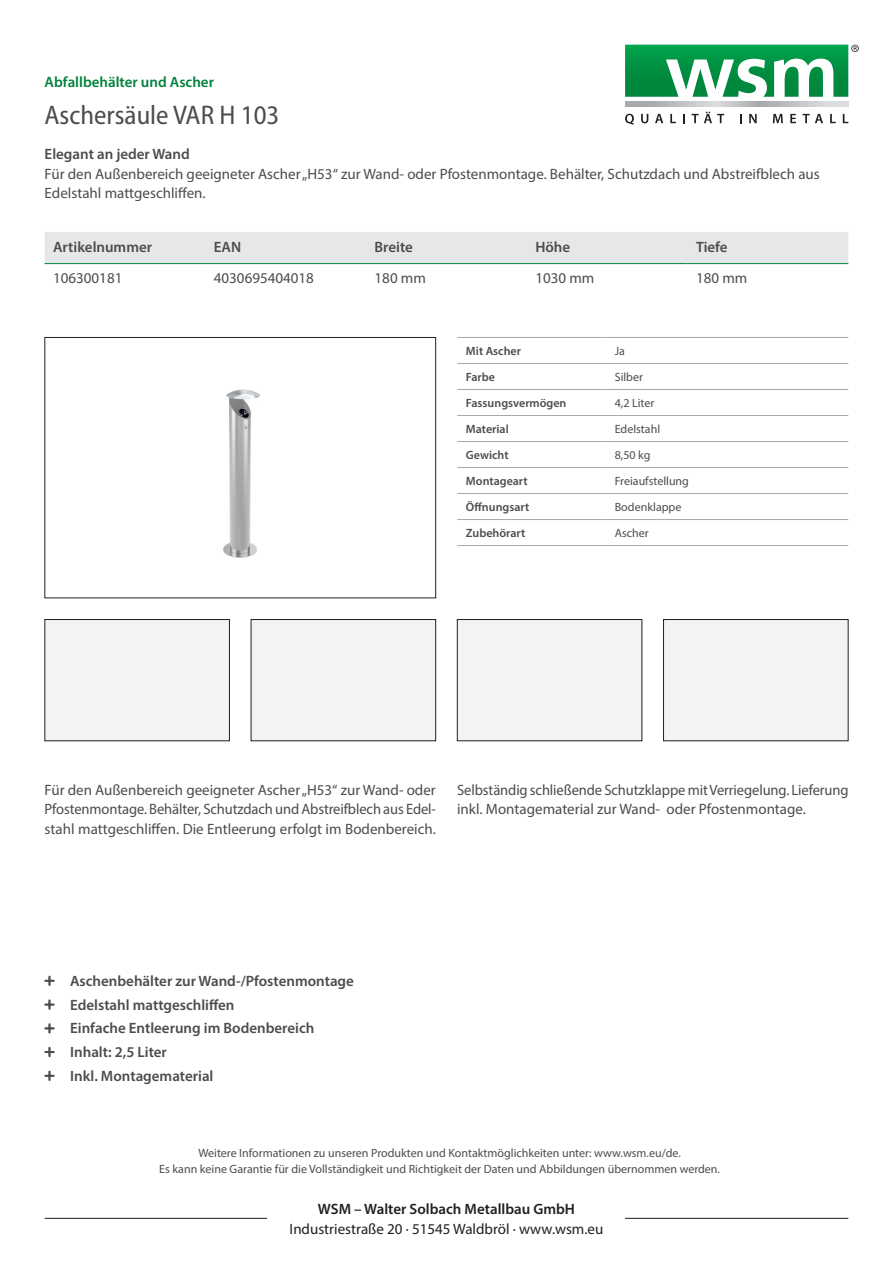
<style>
.page{position:relative;width:893px;height:1263px;background:#fff}
.page>*{position:absolute;margin:0;border:0;box-sizing:border-box;transform-origin:0 0}
.t1{font:semi-condensed 27px "Myriad Pro";color:#4b4c4d}
.t2{font:15px/19.5px "Myriad Pro";color:#4b4c4d}
.t3{font:600 15px/23.7px "Myriad Pro";color:#4b4c4d}
.t4{font:15px "Myriad Pro";color:#231f20}
.t5{font:600 15px "Myriad Pro";color:#231f20}
.t6{font:600 15px "Myriad Pro";color:#00823d}
.t7{font:12px/16.5px "Myriad Pro";color:#4b4c4d;text-align:center}
.t8{font:600 12px "Myriad Pro";color:#4b4c4d}
</style>
<div class="page">
<img style="left:223px;top:389px;width:37px;height:169px">
<div style="left:45px;top:337px;width:391px;height:261px;border:1px solid #231f20"></div>
<div style="left:45px;top:619px;width:184px;height:122px;background:#f2f3f4"></div>
<div style="left:45px;top:619px;width:185px;height:122px;border:1px solid #231f20"></div>
<div style="left:251px;top:619px;width:185px;height:122px;background:#f2f3f4"></div>
<div style="left:251px;top:619px;width:185px;height:122px;border:1px solid #231f20"></div>
<div style="left:663px;top:619px;width:185px;height:122px;background:#f2f3f4"></div>
<div style="left:663px;top:619px;width:185px;height:122px;border:1px solid #231f20"></div>
<div style="left:457px;top:619px;width:185px;height:122px;background:#f2f3f4"></div>
<div style="left:457px;top:619px;width:185px;height:122px;border:1px solid #231f20"></div>
<div style="left:45px;top:232px;width:803px;height:31px;background:#e6e7e9"></div>
<hr style="left:45px;top:263px;width:160px;height:1px;background:#00823d">
<hr style="left:205px;top:263px;width:161px;height:1px;background:#00823d">
<hr style="left:366px;top:263px;width:161px;height:1px;background:#00823d">
<hr style="left:527px;top:263px;width:161px;height:1px;background:#00823d">
<hr style="left:688px;top:263px;width:160px;height:1px;background:#00823d">
<hr style="left:457px;top:337px;width:149px;height:1px;background:#a8a9ad">
<hr style="left:606px;top:337px;width:242px;height:1px;background:#a8a9ad">
<hr style="left:457px;top:363px;width:149px;height:1px;background:#a8a9ad">
<hr style="left:606px;top:363px;width:242px;height:1px;background:#a8a9ad">
<hr style="left:457px;top:389px;width:149px;height:1px;background:#a8a9ad">
<hr style="left:606px;top:389px;width:242px;height:1px;background:#a8a9ad">
<hr style="left:457px;top:415px;width:149px;height:1px;background:#a8a9ad">
<hr style="left:606px;top:415px;width:242px;height:1px;background:#a8a9ad">
<hr style="left:457px;top:441px;width:149px;height:1px;background:#a8a9ad">
<hr style="left:606px;top:441px;width:242px;height:1px;background:#a8a9ad">
<hr style="left:457px;top:467px;width:149px;height:1px;background:#a8a9ad">
<hr style="left:606px;top:467px;width:242px;height:1px;background:#a8a9ad">
<hr style="left:457px;top:493px;width:149px;height:1px;background:#a8a9ad">
<hr style="left:606px;top:493px;width:242px;height:1px;background:#a8a9ad">
<hr style="left:457px;top:519px;width:149px;height:1px;background:#a8a9ad">
<hr style="left:606px;top:519px;width:242px;height:1px;background:#a8a9ad">
<hr style="left:457px;top:545px;width:149px;height:1px;background:#a8a9ad">
<hr style="left:606px;top:545px;width:242px;height:1px;background:#a8a9ad">
<hr style="left:45px;top:1218px;width:803px;height:1px;background:#231f20">
<svg style="left:625px;top:114px;width:9px;height:11px"></svg>
<svg style="left:641px;top:114px;width:7px;height:9px"></svg>
<svg style="left:655px;top:114px;width:8px;height:9px"></svg>
<svg style="left:670px;top:114px;width:6px;height:9px"></svg>
<svg style="left:683px;top:114px;width:2px;height:9px"></svg>
<svg style="left:692px;top:112px;width:32px;height:11px"></svg>
<svg style="left:749px;top:114px;width:8px;height:9px"></svg>
<svg style="left:773px;top:114px;width:10px;height:9px"></svg>
<svg style="left:790px;top:114px;width:6px;height:9px"></svg>
<svg style="left:803px;top:114px;width:20px;height:9px"></svg>
<svg style="left:830px;top:114px;width:6px;height:9px"></svg>
<svg style="left:843px;top:114px;width:5px;height:9px"></svg>
<hr style="left:625px;top:106px;width:223px;height:1px;background:#636366">
<svg style="left:625px;top:102px;width:223px;height:4px"></svg>
<svg style="left:625px;top:45px;width:234px;height:52px"></svg>
<div style="left:268px;top:1203px;width:357px;height:30px;background:#fff"></div>
<p class="t6" style="left:45px;top:72px;width:171px">Abfallbehälter und Ascher</p>
<h1 class="t1" style="left:45px;top:99px;width:236px">Aschersäule VAR H 103</h1>
<p class="t3" style="left:45px;top:142px;width:147px">Elegant an jeder Wand</p>
<p class="t2" style="left:45px;top:164px;width:777px">Für den Außenbereich geeigneter Ascher „H53“ zur Wand- oder Pfostenmontage. Behälter, Schutzdach und Abstreifblech aus<br>Edelstahl mattgeschliffen.</p>
<p class="t3" style="left:53px;top:234px;width:101px">Artikelnummer</p>
<p class="t3" style="left:214px;top:234px;width:29px">EAN</p>
<p class="t3" style="left:375px;top:234px;width:40px">Breite</p>
<p class="t3" style="left:535px;top:234px;width:36px">Höhe</p>
<p class="t3" style="left:696px;top:234px;width:33px">Tiefe</p>
<p class="t2" style="left:53px;top:268px;width:71px">106300181</p>
<p class="t2" style="left:214px;top:268px;width:102px">4030695404018</p>
<p class="t2" style="left:375px;top:268px;width:53px">180 mm</p>
<p class="t2" style="left:535px;top:268px;width:60px">1030 mm</p>
<p class="t2" style="left:696px;top:268px;width:53px">180 mm</p>
<p class="t8" style="left:466px;top:343px;width:57px">Mit Ascher</p>
<p class="t7" style="left:615px;top:342px;width:12px">Ja</p>
<p class="t8" style="left:466px;top:369px;width:31px">Farbe</p>
<p class="t7" style="left:615px;top:368px;width:30px">Silber</p>
<p class="t8" style="left:466px;top:395px;width:102px">Fassungsvermögen</p>
<p class="t7" style="left:615px;top:394px;width:41px">4,2 Liter</p>
<p class="t8" style="left:466px;top:421px;width:44px">Material</p>
<p class="t7" style="left:615px;top:420px;width:47px">Edelstahl</p>
<p class="t8" style="left:466px;top:447px;width:44px">Gewicht</p>
<p class="t7" style="left:615px;top:446px;width:37px">8,50 kg</p>
<p class="t8" style="left:466px;top:473px;width:63px">Montageart</p>
<p class="t7" style="left:615px;top:472px;width:76px">Freiaufstellung</p>
<p class="t8" style="left:466px;top:499px;width:65px">Öffnungsart</p>
<p class="t7" style="left:615px;top:498px;width:68px">Bodenklappe</p>
<p class="t8" style="left:466px;top:525px;width:61px">Zubehörart</p>
<p class="t7" style="left:615px;top:524px;width:35px">Ascher</p>
<p class="t2" style="left:45px;top:780px;width:393px;text-align:justify">Für den Außenbereich geeigneter Ascher „H53“ zur Wand- oder Pfostenmontage. Behälter, Schutzdach und Abstreifblech aus Edel&shy;stahl mattgeschliffen. Die Entleerung erfolgt im Bodenbereich.</p>
<p class="t2" style="left:457px;top:780px;width:393px">Selbständig schließende Schutzklappe mit Verriegelung. Lieferung inkl. Montagematerial zur Wand- oder Pfostenmontage.</p>
<p class="t3" style="left:70px;top:968px;width:285px">Aschenbehälter zur Wand-/Pfostenmontage<br>Edelstahl mattgeschliffen<br>Einfache Entleerung im Bodenbereich<br>Inhalt: 2,5 Liter<br>Inkl. Montagematerial</p>
<p class="t7" style="left:159px;top:1144px;width:562px">Weitere Informationen zu unseren Produkten und Kontaktmöglichkeiten unter: www.wsm.eu/de.<br>Es kann keine Garantie für die Vollständigkeit und Richtigkeit der Daten und Abbildungen übernommen werden.</p>
<p class="t5" style="left:318px;top:1199px;width:259px">WSM – Walter Solbach Metallbau GmbH</p>
<p class="t4" style="left:290px;top:1219px;width:315px">Industriestraße 20 · 51545 Waldbröl · www.wsm.eu</p>
</div>
